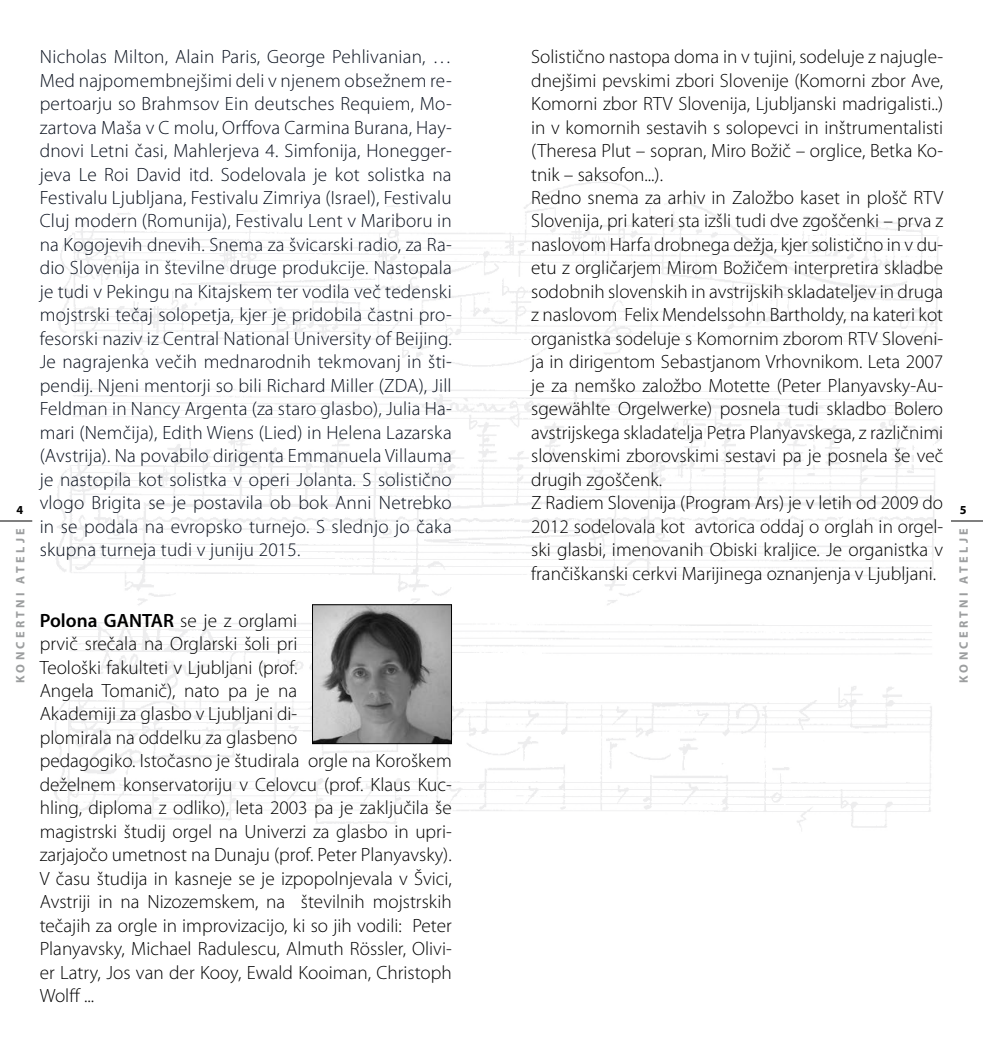
<style>
.page{position:relative;width:983px;height:1042px;background:#fff}
.page>*{position:absolute;margin:0;border:0;box-sizing:border-box;transform-origin:0 0}
.body-prvi{font:300 19.25px/23.4px "Myriad Pro";color:#000;text-align:justify}
.body-prvi-2{font:300 19.25px/23.4px "Myriad Pro";letter-spacing:.01em;color:#0a111e;text-align:justify}
.t1{font:700 12.25px "Myriad Pro";letter-spacing:.27em;color:#9c9e9f}
.t2{font:700 12.25px "Myriad Pro";color:#000}
.s1{font-weight:600}
</style>
<div class="page">
<hr style="left:0;top:521px;width:32px;height:1px;background:#000">
<hr style="left:950px;top:521px;width:32px;height:1px;background:#000">
<img style="left:54px;top:182px;width:887px;height:649px">
<img style="left:314px;top:606px;width:135px;height:136px">
<div style="left:312px;top:604px;width:139px;height:140px;border:1px solid #000"></div>
<p class="body-prvi-2" style="left:40px;top:45px;width:413px">Nicholas Milton, Alain Paris, George Pehlivanian, … Med najpomembnejšimi deli v njenem obsežnem re&shy;pertoarju so Brahmsov Ein deutsches Requiem, Mo&shy;zartova Maša v C molu, Orffova Carmina Burana, Hay&shy;dnovi Letni časi, Mahlerjeva 4. Simfonija, Honegger&shy;jeva Le Roi David itd. Sodelovala je kot solistka na Festivalu Ljubljana, Festivalu Zimriya (Israel), Festivalu Cluj modern (Romunija), Festivalu Lent v Mariboru in na Kogojevih dnevih. Snema za švicarski radio, za Ra&shy;dio Slovenija in številne druge produkcije. Nastopala je tudi v Pekingu na Kitajskem ter vodila več tedenski mojstrski tečaj solopetja, kjer je pridobila častni pro&shy;fesorski naziv iz Central National University of Beijing.<br>Je nagrajenka večih mednarodnih tekmovanj in šti&shy;pendij. Njeni mentorji so bili Richard Miller (ZDA), Jill Feldman in Nancy Argenta (za staro glasbo), Julia Ha&shy;mari (Nemčija), Edith Wiens (Lied) in Helena Lazarska (Avstrija). Na povabilo dirigenta Emmanuela Villauma je nastopila kot solistka v operi Jolanta. S solistično vlogo Brigita se je postavila ob bok Anni Netrebko in se podala na evropsko turnejo. S slednjo jo čaka skupna turneja tudi v juniju 2015.</p>
<p class="body-prvi" style="left:531px;top:45px;width:413px">Solistično nastopa doma in v tujini, sodeluje z najugle&shy;dnejšimi pevskimi zbori Slovenije (Komorni zbor Ave, Komorni zbor RTV Slovenija, Ljubljanski madrigalisti..) in v komornih sestavih s solopevci in inštrumentalisti (Theresa Plut – sopran, Miro Božič – orglice, Betka Ko&shy;tnik – saksofon...).</p>
<p class="body-prvi" style="left:531px;top:186px;width:413px">Redno snema za arhiv in Založbo kaset in plošč RTV Slovenija, pri kateri sta izšli tudi dve zgoščenki – prva z naslovom Harfa drobnega dežja, kjer solistično in v du&shy;etu z orgličarjem Mirom Božičem interpretira skladbe sodobnih slovenskih in avstrijskih skladateljev in druga z naslovom Felix Mendelssohn Bartholdy, na kateri kot organistka sodeluje s Komornim zborom RTV Sloveni&shy;ja in dirigentom Sebastjanom Vrhovnikom. Leta 2007 je za nemško založbo Motette (Peter Planyavsky-Au&shy;sgewählte Orgelwerke) posnela tudi skladbo Bolero avstrijskega skladatelja Petra Planyavskega, z različnimi slovenskimi zborovskimi sestavi pa je posnela še več drugih zgoščenk.</p>
<p class="body-prvi" style="left:531px;top:491px;width:413px">Z Radiem Slovenija (Program Ars) je v letih od 2009 do 2012 sodelovala kot avtorica oddaj o orglah in orgel&shy;ski glasbi, imenovanih Obiski kraljice. Je organistka v frančiškanski cerkvi Marijinega oznanjenja v Ljubljani.</p>
<p class="t2" style="left:16px;top:502px;width:8px">4</p>
<p class="t2" style="left:959px;top:502px;width:8px">5</p>
<p class="t1" style="left:13px;top:683px;width:156px;rotate:-90deg">KONCERTNI ATELJE</p>
<p class="t1" style="left:956px;top:683px;width:156px;rotate:-90deg">KONCERTNI ATELJE</p>
<p class="body-prvi" style="left:40px;top:609px;width:413px;text-align:left"><span class="s1">Polona GANTAR</span> se je z orglami<br>prvič srečala na Orglarski šoli pri<br>Teološki fakulteti v Ljubljani (prof.<br>Angela Tomanič), nato pa je na<br>Akademiji za glasbo v Ljubljani di-<br>plomirala na oddelku za glasbeno<br>pedagogiko. Istočasno je študirala orgle na Koroškem deželnem konservatoriju v Celovcu (prof. Klaus Kuc&shy;hling, diploma z odliko), leta 2003 pa je zaključila še magistrski študij orgel na Univerzi za glasbo in upri&shy;zarjajočo umetnost na Dunaju (prof. Peter Planyavsky).</p>
<p class="body-prvi" style="left:40px;top:867px;width:413px">V času študija in kasneje se je izpopolnjevala v Švici, Avstriji in na Nizozemskem, na številnih mojstrskih tečajih za orgle in improvizacijo, ki so jih vodili: Peter Planyavsky, Michael Radulescu, Almuth Rössler, Olivi&shy;er Latry, Jos van der Kooy, Ewald Kooiman, Christoph Wolff ...</p>
</div>
